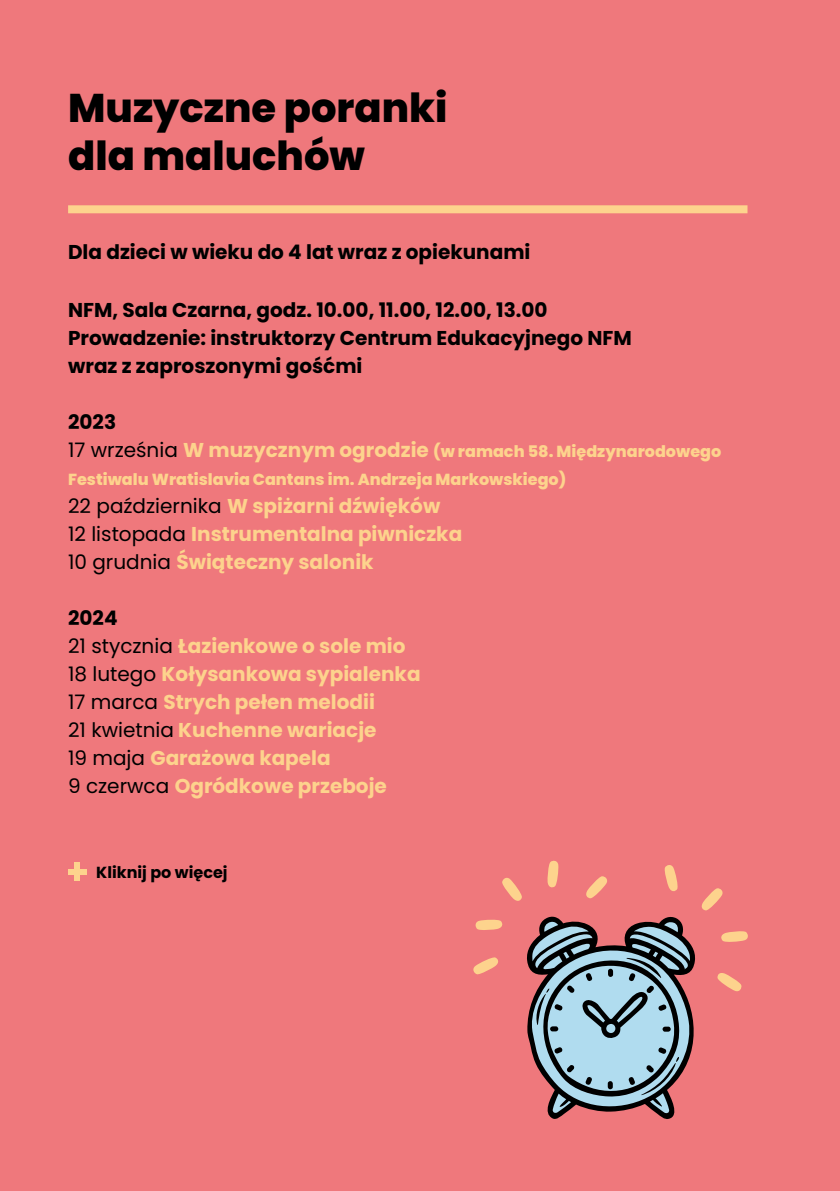
<style>
.page{position:relative;width:840px;height:1191px;background:#fff}
.page>*{position:absolute;margin:0;border:0;box-sizing:border-box;transform-origin:0 0}
.t1{font:800 40px/48px "Poppins";color:#000}
.t2{font:700 20px/28px "Poppins";color:#fdd38d}
.t3{font:700 20px/28px "Poppins";color:#000}
.t4{font:800 16px/28px "Poppins";color:#fdd38d}
.t5{font:700 16px "Poppins";color:#000}
.s1{font-weight:400;font-size:20px;color:#000}
.s2{font-weight:700;font-size:20px}
.s3{font-weight:400;color:#000}
.s4{color:#000}
</style>
<div class="page">
<div style="left:0;top:0;width:839px;height:1191px;background:#ef787c"></div>
<div style="left:68px;top:205px;width:679px;height:8px;background:#fdd38d"></div>
<svg style="left:473px;top:860px;width:275px;height:259px"></svg>
<div style="left:74px;top:862px;width:6px;height:19px;background:#fdd38d"></div>
<div style="left:68px;top:868px;width:19px;height:6px;background:#fdd38d"></div>
<h1 class="t1" style="left:68px;top:84px;width:380px">Muzyczne poranki dla maluchów</h1>
<p class="t3" style="left:68px;top:238px;width:463px">Dla dzieci w wieku do 4 lat wraz z opiekunami</p>
<p class="t3" style="left:68px;top:296px;width:565px">NFM, Sala Czarna, godz. 10.00, 11.00, 12.00, 13.00<br>Prowadzenie: instruktorzy Centrum Edukacyjnego NFM wraz z zaproszonymi gośćmi</p>
<p class="t3" style="left:68px;top:408px;width:49px">2023</p>
<p class="t4" style="left:68px;top:437px;width:654px"><span class="s1">17 września</span> <span class="s2">W muzycznym ogrodzie</span> (w ramach 58. Międzynarodowego<br>Festiwalu Wratislavia Cantans im. Andrzeja Markowskiego)</p>
<p class="t2" style="left:68px;top:492px;width:395px"><span class="s3">22 października</span> W spiżarni dźwięków<br><span class="s3">12 listopada</span> Instrumentalna piwniczka<br><span class="s3">10 grudnia</span> Świąteczny salonik</p>
<p class="t2" style="left:68px;top:604px;width:354px"><span class="s4">2024<br></span><span class="s3">21 stycznia</span> Łazienkowe o sole mio<br><span class="s3">18 lutego</span> Kołysankowa sypialenka<br><span class="s3">17 marca</span> Strych pełen melodii<br><span class="s3">21 kwietnia</span> Kuchenne wariacje<br><span class="s3">19 maja</span> Garażowa kapela<br><span class="s3">9 czerwca</span> Ogródkowe przeboje</p>
<p class="t5" style="left:96px;top:862px;width:133px">Kliknij po więcej</p>
</div>
